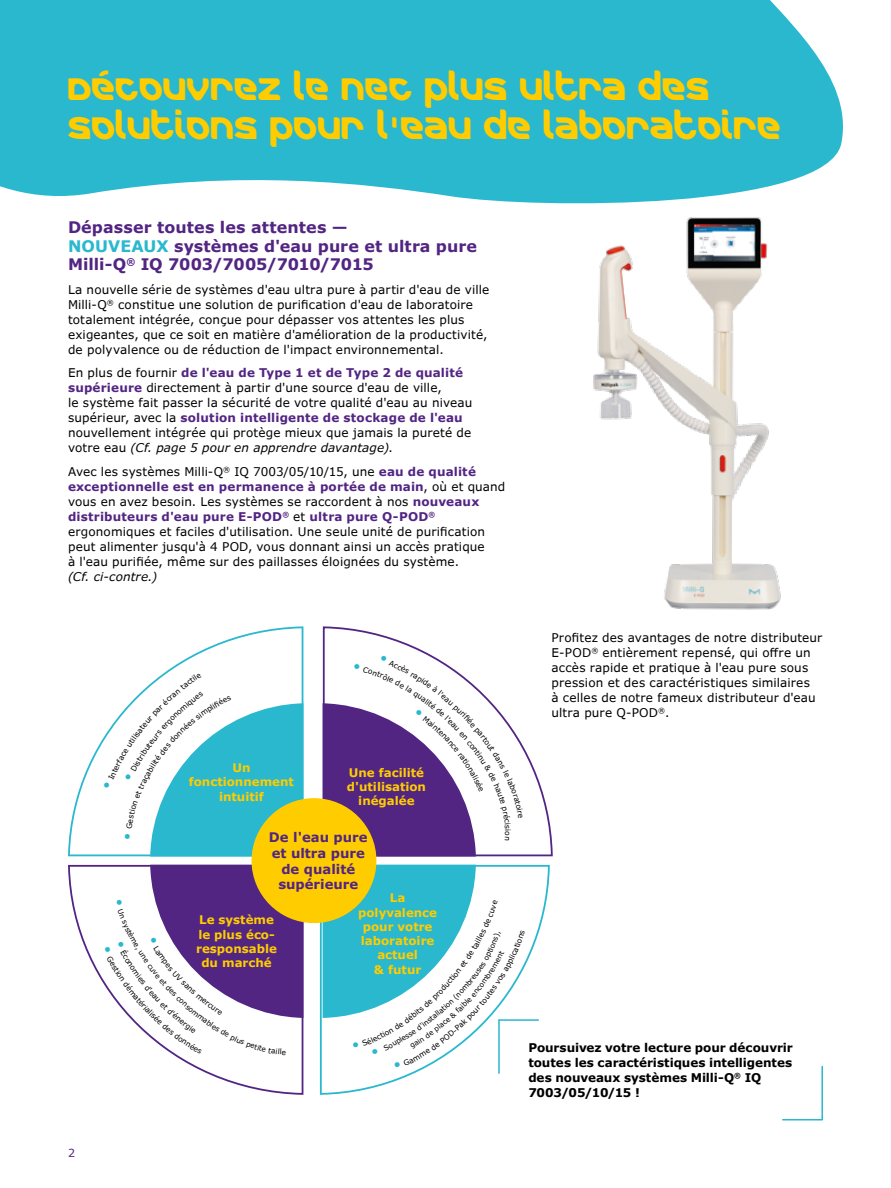
<style>
.page{position:relative;width:891px;height:1188px;background:#fff}
.page>*{position:absolute;margin:0;border:0;box-sizing:border-box;transform-origin:0 0}
.t1{font:31.5px/39px "Merck";color:#fc0}
.t2{font:700 15.9px/18.6px "Verdana Pro";letter-spacing:.005em;color:#522583}
.t3{font:700 13.2px/15.9px "Verdana Pro";color:#522583;text-align:center}
.t4{font:12px/15px "Verdana Pro";letter-spacing:.01em;color:#000}
.t5{font:700 12px/15px "Verdana Pro";letter-spacing:-.005em;color:#000}
.t6{font:italic 12px "Verdana Pro";letter-spacing:.02em;color:#000}
.t7{font:700 11.85px/14.2px "Verdana Pro";color:#fc0;text-align:center}
.t8{font:11.1px "Verdana Pro";color:#522583}
.s1{color:#29b8ce}
.s2{font-weight:700;color:#522583}
.s3{font-style:italic}
</style>
<div class="page">
<svg style="left:0;top:0;width:843px;height:204px;background:#3abdd1"></svg>
<svg style="left:322px;top:626px;width:231px;height:231px"></svg>
<svg style="left:68px;top:626px;width:236px;height:231px"></svg>
<svg style="left:68px;top:864px;width:236px;height:231px"></svg>
<svg style="left:319px;top:723px;width:232px;height:372px"></svg>
<div style="left:252px;top:798px;width:124px;height:125px;background:#fc0;border-radius:50%"></div>
<hr style="left:498px;top:1020px;width:2px;height:53px;background:#29b8ce">
<hr style="left:499px;top:1019px;width:39px;height:2px;background:#29b8ce">
<hr style="left:821px;top:1066px;width:2px;height:54px;background:#29b8ce">
<hr style="left:783px;top:1119px;width:39px;height:1px;background:#29b8ce">
<img style="left:591px;top:187px;width:192px;height:423px">
<svg style="left:103px;top:673px;width:200px;height:184px"></svg>
<svg style="left:323px;top:655px;width:200px;height:202px"></svg>
<svg style="left:104px;top:865px;width:199px;height:190px"></svg>
<svg style="left:323px;top:865px;width:202px;height:203px"></svg>
<h1 class="t1" style="left:68px;top:66px;width:715px">DÉCOUVREZ LE NEC PLUS ULTRA DES<br>SOLUTIONS POUR L'EAU DE LABORATOIRE</h1>
<h2 class="t2" style="left:68px;top:218px;width:410px">Dépasser toutes les attentes —<br><span class="s1">NOUVEAUX</span> systèmes d'eau pure et ultra pure<br>Milli-Q<sup>®</sup> IQ 7003/7005/7010/7015</h2>
<p class="t4" style="left:68px;top:282px;width:423px">La nouvelle série de systèmes d'eau ultra pure à partir d'eau de ville Milli-Q<sup>®</sup> constitue une solution de purification d'eau de laboratoire totalement intégrée, conçue pour dépasser vos attentes les plus exigeantes, que ce soit en matière d'amélioration de la productivité, de polyvalence ou de réduction de l'impact environnemental.</p>
<p class="t4" style="left:68px;top:366px;width:406px">En plus de fournir <span class="s2">de l'eau de Type 1 et de Type 2 de qualité supérieure</span> directement à partir d'une source d'eau de ville,<br>le système fait passer la sécurité de votre qualité d'eau au niveau supérieur, avec la <span class="s2">solution intelligente de stockage de l'eau </span>nouvellement intégrée qui protège mieux que jamais la pureté de votre eau <span class="s3">(Cf. page 5 pour en apprendre davantage)</span>.</p>
<p class="t4" style="left:68px;top:464px;width:439px">Avec les systèmes Milli-Q<sup>®</sup> IQ 7003/05/10/15, une <span class="s2">eau de qualité exceptionnelle est en permanence à portée de main</span>, où et quand vous en avez besoin. Les systèmes se raccordent à nos <span class="s2">nouveaux distributeurs d'eau pure E-POD</span><sup>®</sup> et <span class="s2">ultra pure Q-POD</span><sup>® </sup>ergonomiques et faciles d'utilisation. Une seule unité de purification peut alimenter jusqu'à 4 POD, vous donnant ainsi un accès pratique<br>à l'eau purifiée, même sur des paillasses éloignées du système.</p>
<p class="t6" style="left:68px;top:569px;width:91px">(Cf. ci-contre.)</p>
<p class="t7" style="left:189px;top:761px;width:107px">Un fonctionnement intuitif</p>
<p class="t3" style="left:269px;top:829px;width:100px">De l'eau pure et ultra pure de qualité supérieure</p>
<p class="t7" style="left:347px;top:765px;width:81px">Une facilité d'utilisation inégalée</p>
<p class="t7" style="left:358px;top:891px;width:80px">La polyvalence pour votre laboratoire actuel<br>&amp; futur</p>
<p class="t7" style="left:196px;top:913px;width:82px">Le système le plus éco&shy;responsable du marché</p>
<p class="t4" style="left:552px;top:631px;width:272px">Profitez des avantages de notre distributeur E-POD<sup>®</sup> entièrement repensé, qui offre un accès rapide et pratique à l'eau pure sous pression et des caractéristiques similaires<br>à celles de notre fameux distributeur d'eau ultra pure Q-POD<sup>®</sup>.</p>
<p class="t8" style="left:68px;top:1146px;width:9px">2</p>
<p class="t5" style="left:528px;top:1040px;width:266px">Poursuivez votre lecture pour découvrir toutes les caractéristiques intelligentes des nouveaux systèmes Milli-Q<sup>®</sup> IQ 7003/05/10/15 !</p>
</div>
